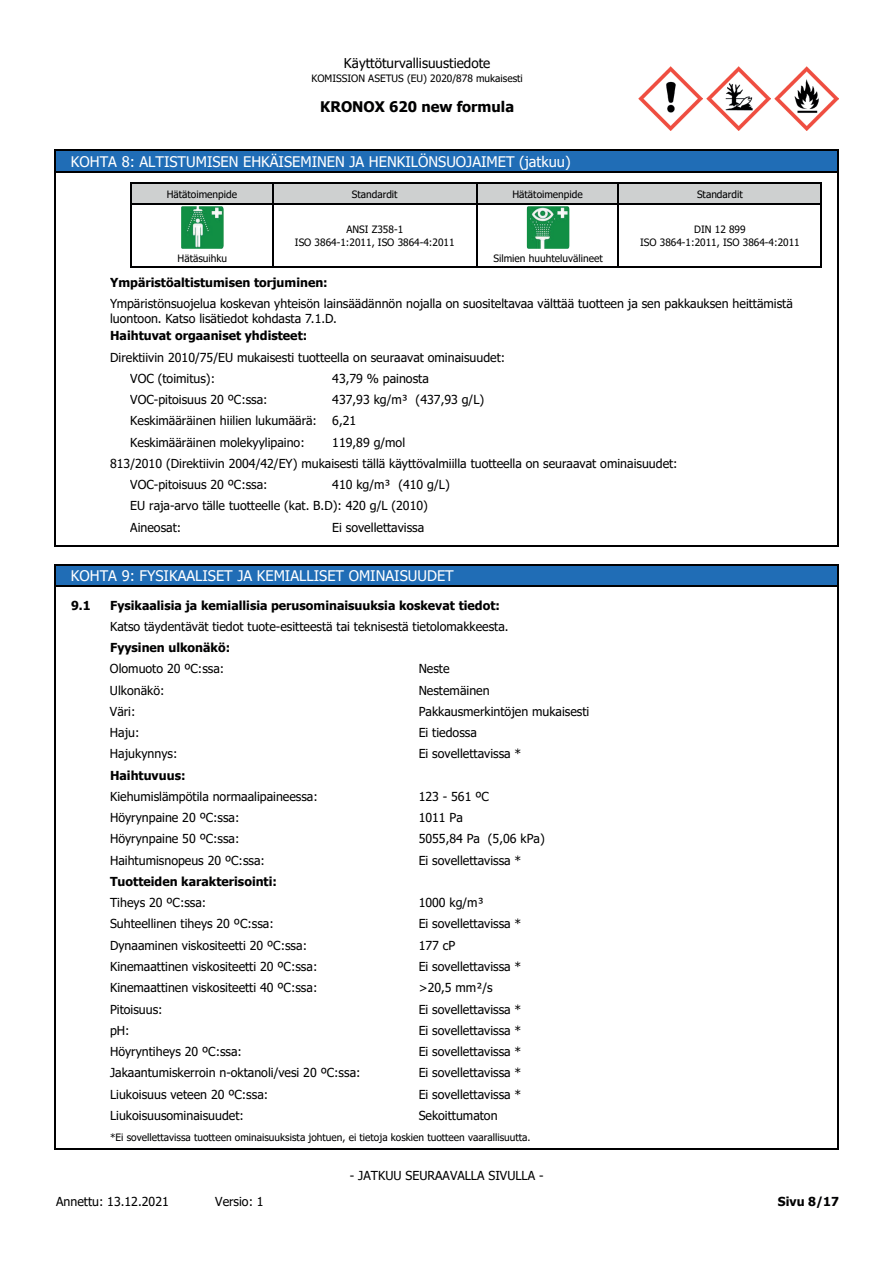
<style>
.page{position:relative;width:893px;height:1263px;background:#fff}
.page>*{position:absolute;margin:0;border:0;box-sizing:border-box;transform-origin:0 0}
.t1{font:14.7px "Tahoma";color:#fff}
.t2{font:700 14.7px "Tahoma";color:#000001}
.t3{font:13.5px "Tahoma";color:#000001}
.t4{font:12.3px/21.3px "Tahoma";color:#000001}
.t5{font:700 12.3px "Tahoma";color:#000001}
.t6{font:10.2px/12.1px "Tahoma";color:#000001;text-align:center}
</style>
<div class="page">
<img style="left:775px;top:66px;width:63px;height:64px">
<img style="left:639px;top:66px;width:63px;height:64px">
<img style="left:707px;top:66px;width:63px;height:64px">
<div style="left:71px;top:150px;width:768px;height:23px;background:#206db6"></div>
<hr style="left:71px;top:150px;width:768px;height:1px;background:#000001">
<hr style="left:71px;top:172px;width:768px;height:1px;background:#000001">
<div style="left:131px;top:183px;width:141px;height:21px;background:#ced0d0"></div>
<div style="left:272px;top:183px;width:204px;height:21px;background:#ced0d0"></div>
<div style="left:476px;top:183px;width:142px;height:21px;background:#ced0d0"></div>
<div style="left:618px;top:183px;width:204px;height:21px;background:#ced0d0"></div>
<svg style="left:54px;top:150px;width:17px;height:54px"></svg>
<svg style="left:131px;top:184px;width:1px;height:19px"></svg>
<hr style="left:131px;top:183px;width:141px;height:1px;background:#000001">
<hr style="left:131px;top:203px;width:141px;height:1px;background:#000001">
<svg style="left:272px;top:184px;width:1px;height:19px"></svg>
<hr style="left:272px;top:183px;width:204px;height:1px;background:#000001">
<hr style="left:272px;top:203px;width:204px;height:1px;background:#000001">
<svg style="left:476px;top:184px;width:1px;height:19px"></svg>
<hr style="left:476px;top:183px;width:142px;height:1px;background:#000001">
<hr style="left:476px;top:203px;width:142px;height:1px;background:#000001">
<svg style="left:618px;top:184px;width:1px;height:19px"></svg>
<svg style="left:821px;top:184px;width:1px;height:19px"></svg>
<hr style="left:618px;top:183px;width:204px;height:1px;background:#000001">
<hr style="left:618px;top:203px;width:204px;height:1px;background:#000001">
<svg style="left:838px;top:151px;width:1px;height:53px"></svg>
<img style="left:181px;top:206px;width:43px;height:43px">
<img style="left:527px;top:206px;width:42px;height:43px">
<hr style="left:54px;top:204px;width:1px;height:64px;background:#000001">
<hr style="left:131px;top:204px;width:1px;height:64px;background:#000001">
<hr style="left:131px;top:267px;width:141px;height:1px;background:#000001">
<hr style="left:272px;top:204px;width:1px;height:64px;background:#000001">
<hr style="left:272px;top:267px;width:204px;height:1px;background:#000001">
<hr style="left:476px;top:204px;width:1px;height:64px;background:#000001">
<hr style="left:476px;top:267px;width:142px;height:1px;background:#000001">
<hr style="left:618px;top:204px;width:1px;height:64px;background:#000001">
<hr style="left:821px;top:204px;width:1px;height:64px;background:#000001">
<hr style="left:618px;top:267px;width:204px;height:1px;background:#000001">
<hr style="left:838px;top:204px;width:1px;height:64px;background:#000001">
<svg style="left:54px;top:268px;width:1px;height:28px"></svg>
<svg style="left:838px;top:268px;width:1px;height:28px"></svg>
<hr style="left:54px;top:296px;width:1px;height:32px;background:#000001">
<hr style="left:838px;top:296px;width:1px;height:32px;background:#000001">
<svg style="left:54px;top:328px;width:1px;height:218px"></svg>
<svg style="left:838px;top:328px;width:1px;height:218px"></svg>
<hr style="left:54px;top:546px;width:785px;height:1px;background:#000001">
<div style="left:71px;top:564px;width:768px;height:23px;background:#206db6"></div>
<hr style="left:71px;top:564px;width:768px;height:1px;background:#000001">
<hr style="left:71px;top:586px;width:768px;height:1px;background:#000001">
<svg style="left:54px;top:564px;width:17px;height:584px"></svg>
<svg style="left:838px;top:565px;width:1px;height:583px"></svg>
<hr style="left:54px;top:1148px;width:785px;height:1px;background:#000001">
<p class="t3" style="left:344px;top:54px;width:148px">Käyttöturvallisuustiedote</p>
<p class="t6" style="left:311px;top:73px;width:213px">KOMISSION ASETUS (EU) 2020/878 mukaisesti</p>
<p class="t2" style="left:320px;top:96px;width:195px">KRONOX 620 new formula</p>
<p class="t1" style="left:71px;top:152px;width:501px">KOHTA 8: ALTISTUMISEN EHKÄISEMINEN JA HENKILÖNSUOJAIMET (jatkuu)</p>
<p class="t6" style="left:167px;top:188px;width:72px">Hätätoimenpide</p>
<p class="t6" style="left:352px;top:188px;width:47px">Standardit</p>
<p class="t6" style="left:512px;top:188px;width:72px">Hätätoimenpide</p>
<p class="t6" style="left:697px;top:188px;width:47px">Standardit</p>
<p class="t6" style="left:178px;top:253px;width:51px">Hätäsuihku</p>
<p class="t6" style="left:295px;top:224px;width:161px">ANSI Z358-1<br>ISO 3864-1:2011, ISO 3864-4:2011</p>
<p class="t6" style="left:493px;top:253px;width:111px">Silmien huuhteluvälineet</p>
<p class="t6" style="left:640px;top:224px;width:161px">DIN 12 899<br>ISO 3864-1:2011, ISO 3864-4:2011</p>
<p class="t5" style="left:110px;top:274px;width:219px">Ympäristöaltistumisen torjuminen:</p>
<p class="t4" style="left:110px;top:297px;width:684px;line-height:15px">Ympäristönsuojelua koskevan yhteisön lainsäädännön nojalla on suositeltavaa välttää tuotteen ja sen pakkauksen heittämistä luontoon. Katso lisätiedot kohdasta 7.1.D.</p>
<p class="t5" style="left:110px;top:327px;width:199px">Haihtuvat orgaaniset yhdisteet:</p>
<p class="t4" style="left:130px;top:347px;width:376px;text-indent:-20px">Direktiivin 2010/75/EU mukaisesti tuotteella on seuraavat ominaisuudet:<br>VOC (toimitus):</p>
<p class="t4" style="left:332px;top:368px;width:98px">43,79 % painosta</p>
<p class="t4" style="left:130px;top:390px;width:355px;text-indent:202px">437,93 kg/m³ (437,93 g/L)<br>Keskimääräinen hiilien lukumäärä: 6,21<br>Keskimääräinen molekyylipaino:</p>
<p class="t4" style="left:130px;top:390px;width:139px">VOC-pitoisuus 20 ºC:ssa:</p>
<p class="t4" style="left:332px;top:432px;width:74px">119,89 g/mol</p>
<p class="t4" style="left:110px;top:453px;width:569px">813/2010 (Direktiivin 2004/42/EY) mukaisesti tällä käyttövalmiilla tuotteella on seuraavat ominaisuudet:</p>
<p class="t4" style="left:130px;top:475px;width:139px">VOC-pitoisuus 20 ºC:ssa:</p>
<p class="t4" style="left:130px;top:475px;width:321px;text-indent:202px">410 kg/m³ (410 g/L)<br>EU raja-arvo tälle tuotteelle (kat. B.D): 420 g/L (2010)<br>Aineosat:</p>
<p class="t4" style="left:332px;top:517px;width:94px">Ei sovellettavissa</p>
<p class="t1" style="left:71px;top:566px;width:384px">KOHTA 9: FYSIKAALISET JA KEMIALLISET OMINAISUUDET</p>
<p class="t5" style="left:71px;top:596px;width:21px">9.1</p>
<p class="t5" style="left:110px;top:596px;width:391px">Fysikaalisia ja kemiallisia perusominaisuuksia koskevat tiedot:</p>
<p class="t4" style="left:110px;top:616px;width:400px">Katso täydentävät tiedot tuote-esitteestä tai teknisestä tietolomakkeesta.</p>
<p class="t5" style="left:110px;top:639px;width:122px">Fyysinen ulkonäkö:</p>
<p class="t4" style="left:110px;top:659px;width:116px">Olomuoto 20 ºC:ssa:</p>
<p class="t4" style="left:419px;top:659px;width:32px">Neste</p>
<p class="t4" style="left:110px;top:680px;width:56px">Ulkonäkö:</p>
<p class="t4" style="left:419px;top:680px;width:72px">Nestemäinen</p>
<p class="t4" style="left:110px;top:701px;width:27px">Väri:</p>
<p class="t4" style="left:419px;top:701px;width:172px">Pakkausmerkintöjen mukaisesti</p>
<p class="t4" style="left:110px;top:723px;width:31px">Haju:</p>
<p class="t4" style="left:419px;top:723px;width:60px">Ei tiedossa</p>
<p class="t4" style="left:110px;top:744px;width:69px">Hajukynnys:</p>
<p class="t4" style="left:419px;top:744px;width:104px">Ei sovellettavissa *</p>
<p class="t5" style="left:110px;top:766px;width:77px">Haihtuvuus:</p>
<p class="t4" style="left:110px;top:786px;width:209px">Kiehumislämpötila normaalipaineessa:</p>
<p class="t4" style="left:419px;top:786px;width:72px">123 - 561 ºC</p>
<p class="t4" style="left:110px;top:808px;width:131px">Höyrynpaine 20 ºC:ssa:</p>
<p class="t4" style="left:419px;top:808px;width:46px">1011 Pa</p>
<p class="t4" style="left:110px;top:829px;width:131px">Höyrynpaine 50 ºC:ssa:</p>
<p class="t4" style="left:419px;top:829px;width:128px">5055,84 Pa (5,06 kPa)</p>
<p class="t4" style="left:110px;top:850px;width:156px">Haihtumisnopeus 20 ºC:ssa:</p>
<p class="t4" style="left:419px;top:850px;width:104px">Ei sovellettavissa *</p>
<p class="t5" style="left:110px;top:873px;width:168px">Tuotteiden karakterisointi:</p>
<p class="t4" style="left:110px;top:893px;width:98px">Tiheys 20 ºC:ssa:</p>
<p class="t4" style="left:419px;top:893px;width:67px">1000 kg/m³</p>
<p class="t4" style="left:110px;top:914px;width:165px">Suhteellinen tiheys 20 ºC:ssa:</p>
<p class="t4" style="left:419px;top:914px;width:104px">Ei sovellettavissa *</p>
<p class="t4" style="left:110px;top:935px;width:198px">Dynaaminen viskositeetti 20 ºC:ssa:</p>
<p class="t4" style="left:419px;top:935px;width:38px">177 cP</p>
<p class="t4" style="left:110px;top:956px;width:209px">Kinemaattinen viskositeetti 20 ºC:ssa:</p>
<p class="t4" style="left:419px;top:956px;width:104px">Ei sovellettavissa *</p>
<p class="t4" style="left:110px;top:978px;width:209px">Kinemaattinen viskositeetti 40 ºC:ssa:</p>
<p class="t4" style="left:419px;top:978px;width:76px">&gt;20,5 mm²/s</p>
<p class="t4" style="left:110px;top:999px;width:54px">Pitoisuus:</p>
<p class="t4" style="left:419px;top:999px;width:104px">Ei sovellettavissa *</p>
<p class="t4" style="left:110px;top:1020px;width:21px">pH:</p>
<p class="t4" style="left:419px;top:1020px;width:104px">Ei sovellettavissa *</p>
<p class="t4" style="left:110px;top:1041px;width:133px">Höyryntiheys 20 ºC:ssa:</p>
<p class="t4" style="left:419px;top:1041px;width:104px">Ei sovellettavissa *</p>
<p class="t4" style="left:110px;top:1063px;width:252px">Jakaantumiskerroin n-oktanoli/vesi 20 ºC:ssa:</p>
<p class="t4" style="left:419px;top:1063px;width:104px">Ei sovellettavissa *</p>
<p class="t4" style="left:110px;top:1084px;width:160px">Liukoisuus veteen 20 ºC:ssa:</p>
<p class="t4" style="left:419px;top:1084px;width:104px">Ei sovellettavissa *</p>
<p class="t4" style="left:110px;top:1105px;width:135px">Liukoisuusominaisuudet:</p>
<p class="t4" style="left:419px;top:1105px;width:80px">Sekoittumaton</p>
<p class="t6" style="left:110px;top:1132px;width:422px">*Ei sovellettavissa tuotteen ominaisuuksista johtuen, ei tietoja koskien tuotteen vaarallisuutta.</p>
<p class="t4" style="left:350px;top:1165px;width:195px">- JATKUU SEURAAVALLA SIVULLA -</p>
<p class="t4" style="left:56px;top:1192px;width:114px">Annettu: 13.12.2021</p>
<p class="t4" style="left:215px;top:1192px;width:50px">Versio: 1</p>
<p class="t5" style="left:778px;top:1193px;width:63px">Sivu 8/17</p>
</div>
